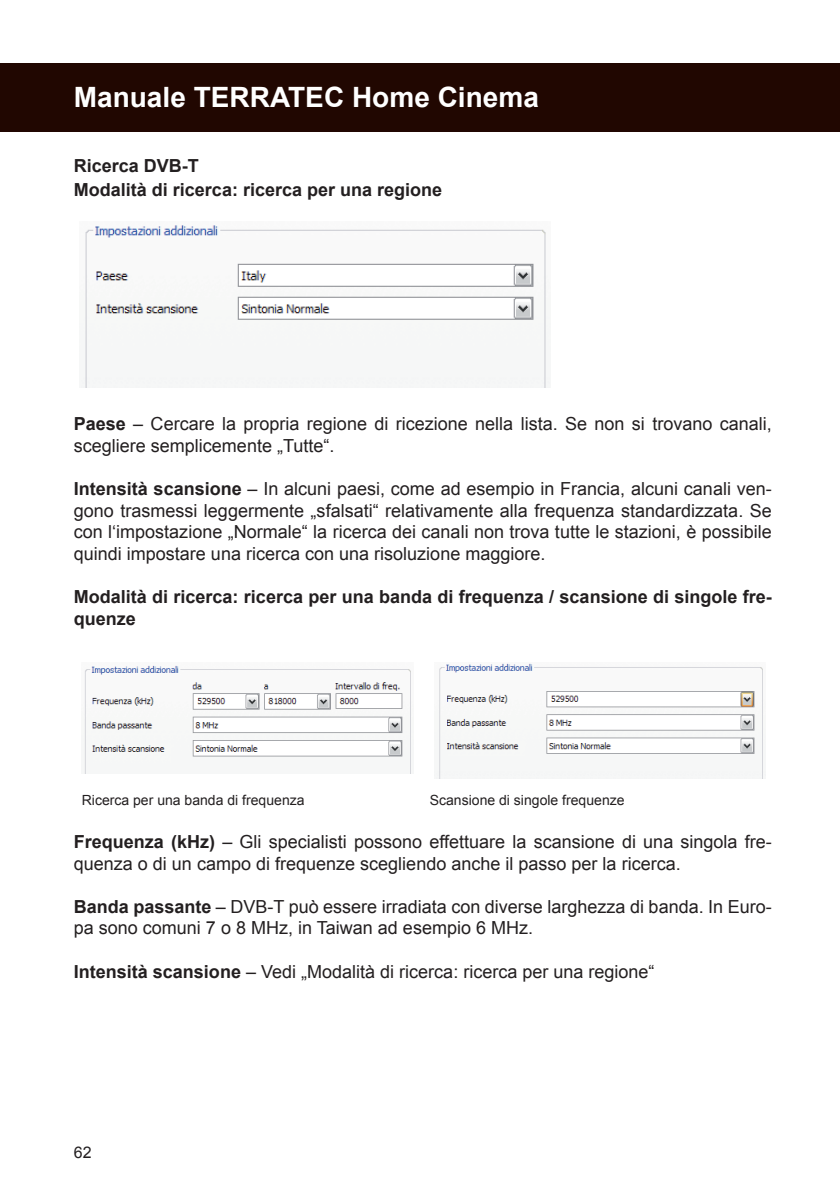
<style>
.page{position:relative;width:840px;height:1191px;background:#fff}
.page>*{position:absolute;margin:0;border:0;box-sizing:border-box;transform-origin:0 0}
.t1{font:700 28px "Arial";color:#fff}
.t2{font:18px/21.6px "Arial";color:#231f20}
.t3{font:700 18px/24.4px "Arial";color:#231f20}
.t4{font:16px "Arial";color:#231f20}
.t5{font:14px "Arial";color:#231f20}
.s1{font-weight:700}
</style>
<div class="page">
<div style="left:0;top:64px;width:839px;height:68px;background:#210701"></div>
<img style="left:81px;top:225px;width:468px;height:162px">
<img style="left:84px;top:665px;width:327px;height:108px">
<img style="left:434px;top:663px;width:331px;height:115px">
<h1 class="t1" style="left:74px;top:79px;width:466px">Manuale TERRATEC Home Cinema</h1>
<p class="t3" style="left:74px;top:154px;width:370px">Ricerca DVB-T<br>Modalità di ricerca: ricerca per una regione</p>
<p class="t2" style="left:74px;top:413px;width:699px"><span class="s1">Paese</span> – Cercare la propria regione di ricezione nella lista. Se non si trovano canali, scegliere semplicemente „Tutte“.</p>
<p class="t2" style="left:74px;top:478px;width:699px;text-align:justify"><span class="s1">Intensità scansione</span> – In alcuni paesi, come ad esempio in Francia, alcuni canali ven&shy;gono trasmessi leggermente „sfalsati“ relativamente alla frequenza standardizzata. Se con l‘impostazione „Normale“ la ricerca dei canali non trova tutte le stazioni, è possibile quindi impostare una ricerca con una risoluzione maggiore.</p>
<p class="t3" style="left:74px;top:586px;width:699px;line-height:21.6px">Modalità di ricerca: ricerca per una banda di frequenza / scansione di singole fre&shy;quenze</p>
<p class="t5" style="left:82px;top:790px;width:224px">Ricerca per una banda di frequenza</p>
<p class="t5" style="left:429px;top:790px;width:196px">Scansione di singole frequenze</p>
<p class="t2" style="left:74px;top:831px;width:699px"><span class="s1">Frequenza (kHz)</span> – Gli specialisti possono effettuare la scansione di una singola fre&shy;quenza o di un campo di frequenze scegliendo anche il passo per la ricerca.</p>
<p class="t2" style="left:74px;top:896px;width:699px"><span class="s1">Banda passante</span> – DVB-T può essere irradiata con diverse larghezza di banda. In Euro&shy;pa sono comuni 7 o 8 MHz, in Taiwan ad esempio 6 MHz.</p>
<p class="t2" style="left:74px;top:960px;width:582px"><span class="s1">Intensità scansione</span> – Vedi „Modalità di ricerca: ricerca per una regione“</p>
<p class="t4" style="left:74px;top:1141px;width:19px">62</p>
</div>
